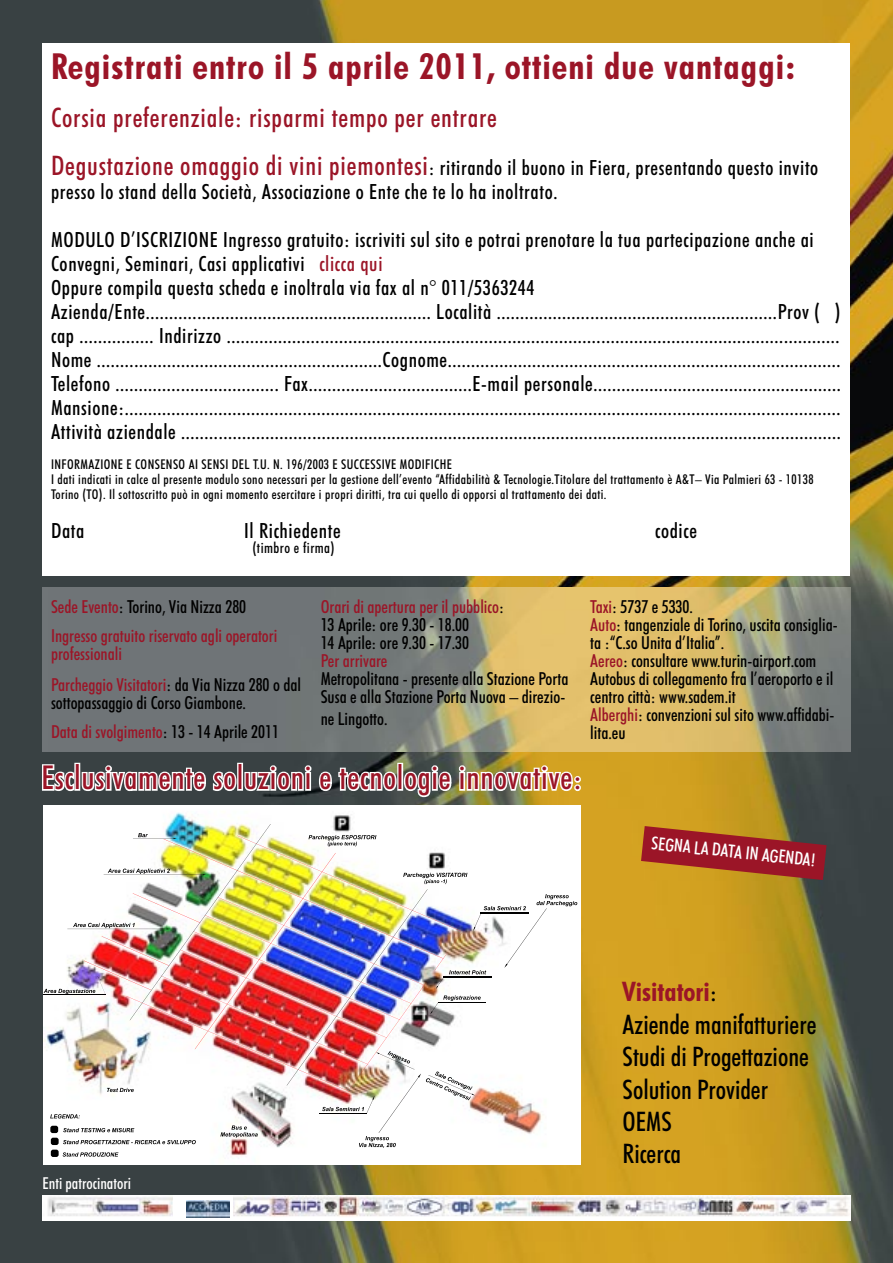
<style>
.page{position:relative;width:893px;height:1263px;background:#fff}
.page>*{position:absolute;margin:0;border:0;box-sizing:border-box;transform-origin:0 0}
.t1{font:700 condensed 36px "Futura BT";letter-spacing:.03em;color:#9b1527}
.t2{font:500 condensed 33px "Futura BT";letter-spacing:.025em;color:#9b1527}
.t3{font:500 condensed 27px "Futura BT";color:#000}
.t4{font:500 condensed 27px "Futura BT";letter-spacing:.03em;color:#9b1527}
.t5{font:700 condensed 27px "Futura BT";color:#9b1527}
.t6{font:500 condensed 21px/24px "Futura BT";letter-spacing:.03em;color:#000}
.t7{font:500 condensed 18px/18px "Futura BT";color:#000}
.t8{font:500 condensed 18px/18px "Futura BT";color:#9b1527}
.t9{font:500 condensed 18px "Futura BT";color:#fff}
.t10{font:500 condensed 16.5px "Futura BT";color:#fff}
.t11{font:500 condensed 15px "Futura BT";letter-spacing:.03em;color:#000}
.t12{font:500 condensed 13.5px/15px "Futura BT";letter-spacing:.03em;color:#000}
.s1{font-size:27px;color:#9b1527}
.s2{color:#9b1527}
.s3{color:#000}
.s4{font-weight:500;color:#000}
</style>
<div class="page">
<img style="left:0;top:0;width:893px;height:1263px">
<div style="left:171px;top:1195px;width:63px;height:25px;background:#fff"></div>
<div style="left:43px;top:43px;width:807px;height:532px;background:#fff"></div>
<img style="left:43px;top:806px;width:538px;height:358px">
<img style="left:350px;top:933px;width:112px;height:155px">
<img style="left:271px;top:835px;width:190px;height:96px">
<img style="left:271px;top:950px;width:16px;height:26px">
<img style="left:126px;top:996px;width:224px;height:96px">
<img style="left:102px;top:936px;width:28px;height:24px">
<img style="left:84px;top:960px;width:46px;height:30px">
<img style="left:130px;top:824px;width:141px;height:196px">
<img style="left:287px;top:889px;width:141px;height:196px">
<img style="left:365px;top:1136px;width:24px;height:5px">
<img style="left:545px;top:894px;width:23px;height:5px">
<img style="left:220px;top:1125px;width:27px;height:11px">
<img style="left:107px;top:1088px;width:27px;height:4px">
<img style="left:308px;top:835px;width:23px;height:5px">
<img style="left:328px;top:842px;width:23px;height:4px">
<img style="left:403px;top:873px;width:23px;height:5px">
<img style="left:50px;top:1114px;width:30px;height:4px">
<img style="left:63px;top:1128px;width:28px;height:4px">
<img style="left:63px;top:1140px;width:25px;height:4px">
<img style="left:176px;top:1140px;width:20px;height:4px">
<img style="left:63px;top:1152px;width:25px;height:4px">
<svg style="left:50px;top:1126px;width:9px;height:31px"></svg>
<img style="left:44px;top:989px;width:25px;height:5px">
<img style="left:98px;top:976px;width:7px;height:18px">
<img style="left:43px;top:994px;width:63px;height:1px">
<img style="left:443px;top:995px;width:23px;height:6px">
<svg style="left:430px;top:1002px;width:9px;height:12px"></svg>
<img style="left:438px;top:1002px;width:47px;height:1px">
<img style="left:449px;top:970px;width:30px;height:4px">
<svg style="left:436px;top:977px;width:8px;height:12px"></svg>
<img style="left:444px;top:977px;width:47px;height:1px">
<img style="left:484px;top:906px;width:20px;height:4px">
<img style="left:473px;top:913px;width:8px;height:18px">
<img style="left:481px;top:913px;width:23px;height:1px">
<img style="left:108px;top:868px;width:25px;height:5px">
<img style="left:104px;top:874px;width:102px;height:1px">
<img style="left:73px;top:923px;width:25px;height:4px">
<img style="left:67px;top:928px;width:103px;height:1px">
<svg style="left:138px;top:833px;width:10px;height:4px"></svg>
<img style="left:133px;top:838px;width:44px;height:1px">
<img style="left:322px;top:1107px;width:20px;height:4px">
<img style="left:366px;top:1095px;width:9px;height:19px">
<img style="left:319px;top:1113px;width:48px;height:1px">
<img style="left:435px;top:1071px;width:24px;height:4px">
<img style="left:426px;top:1078px;width:2px;height:15px">
<img style="left:428px;top:1075px;width:47px;height:20px">
<img style="left:388px;top:1051px;width:22px;height:1px">
<img style="left:376px;top:1052px;width:39px;height:17px">
<img style="left:379px;top:1073px;width:42px;height:60px">
<img style="left:504px;top:908px;width:43px;height:60px">
<svg style="left:641px;top:826px;width:185px;height:54px;background:#a13f27"></svg>
<svg style="left:40px;top:763px;width:265px;height:53px"></svg>
<div style="left:305px;top:772px;width:6px;height:19px;border:3px solid #fff"></div>
<div style="left:305px;top:765px;width:6px;height:7px;border:3px solid #fff;border-radius:50%"></div>
<div style="left:397px;top:763px;width:6px;height:28px;border:3px solid #fff"></div>
<div style="left:431px;top:765px;width:7px;height:7px;border:3px solid #fff;border-radius:50%"></div>
<svg style="left:317px;top:766px;width:136px;height:33px"></svg>
<div style="left:459px;top:772px;width:6px;height:19px;border:3px solid #fff"></div>
<div style="left:459px;top:765px;width:7px;height:7px;border:3px solid #fff;border-radius:50%"></div>
<div style="left:541px;top:765px;width:7px;height:7px;border:3px solid #fff;border-radius:50%"></div>
<svg style="left:465px;top:766px;width:109px;height:50px"></svg>
<div style="left:574px;top:784px;width:7px;height:7px;border:3px solid #fff;border-radius:50%"></div>
<div style="left:574px;top:776px;width:7px;height:7px;border:3px solid #fff;border-radius:50%"></div>
<img style="left:43px;top:587px;width:807px;height:165px">
<img style="left:43px;top:1195px;width:129px;height:25px">
<svg style="left:186px;top:1200px;width:44px;height:18px"></svg>
<img style="left:187px;top:1200px;width:43px;height:17px">
<img style="left:234px;top:1195px;width:616px;height:25px">
<p class="t1" style="left:51px;top:44px;width:746px">Registrati entro il 5 aprile 2011, ottieni due vantaggi:</p>
<p class="t4" style="left:51px;top:101px;width:447px">Corsia preferenziale: risparmi tempo per entrare</p>
<p class="t6" style="left:51px;top:155px;width:769px"><span class="s1">Degustazione omaggio di vini piemontesi</span>: ritirando il buono in Fiera, presentando questo invito presso lo stand della Società, Associazione o Ente che te lo ha inoltrato.</p>
<p class="t6" style="left:51px;top:227px;width:764px">MODULO D’ISCRIZIONE Ingresso gratuito: iscriviti sul sito e potrai prenotare la tua partecipazione anche ai<br>Convegni, Seminari, Casi applicativi <span class="s2">clicca qui</span></p>
<p class="t6" style="left:51px;top:275px;width:485px">Oppure compila questa scheda e inoltrala via fax al n° 011/5363244</p>
<p class="t6" style="left:51px;top:299px;width:791px">Azienda/Ente............................................................. Località ............................................................Prov ( )</p>
<p class="t6" style="left:51px;top:323px;width:791px">cap ................ Indirizzo ...................................................................................................................................<br>Nome .............................................................Cognome....................................................................................</p>
<p class="t6" style="left:51px;top:371px;width:791px">Telefono ................................... Fax...................................E-mail personale.....................................................</p>
<p class="t6" style="left:51px;top:395px;width:791px">Mansione:.........................................................................................................................................................<br>Attività aziendale .............................................................................................................................................</p>
<p class="t12" style="left:51px;top:456px;width:403px">INFORMAZIONE E CONSENSO AI SENSI DEL T.U. N. 196/2003 E SUCCESSIVE MODIFICHE</p>
<p class="t12" style="left:51px;top:471px;width:764px">I dati indicati in calce al presente modulo sono necessari per la gestione dell’evento “Affidabilità &amp; Tecnologie.Titolare del trattamento è A&amp;T– Via Palmieri 63 - 10138<br>Torino (TO). Il sottoscritto può in ogni momento esercitare i propri diritti, tra cui quello di opporsi al trattamento dei dati.</p>
<p class="t6" style="left:51px;top:518px;width:35px">Data</p>
<p class="t6" style="left:244px;top:518px;width:98px">Il Richiedente</p>
<p class="t6" style="left:655px;top:518px;width:43px">codice</p>
<p class="t11" style="left:252px;top:538px;width:84px">(timbro e firma)</p>
<p class="t7" style="left:51px;top:598px;width:197px"><span class="s2">Sede Evento</span>: Torino, Via Nizza 280</p>
<p class="t8" style="left:51px;top:626px;width:228px">Ingresso gratuito riservato agli operatori professionali</p>
<p class="t7" style="left:51px;top:676px;width:252px"><span class="s2">Parcheggio Visitatori</span>: da Via Nizza 280 o dal sottopassaggio di Corso Giambone.</p>
<p class="t8" style="left:51px;top:722px;width:229px">Data di svolgimento<span class="s3">: 13 - 14 Aprile 2011</span></p>
<p class="t8" style="left:321px;top:598px;width:185px">Orari di apertura per il pubblico<span class="s3">:</span></p>
<p class="t7" style="left:321px;top:616px;width:150px">13 Aprile: ore 9.30 - 18.00</p>
<p class="t7" style="left:321px;top:634px;width:150px">14 Aprile: ore 9.30 - 17.30</p>
<p class="t8" style="left:321px;top:652px;width:68px">Per arrivare</p>
<p class="t7" style="left:321px;top:670px;width:249px">Metropolitana - presente alla Stazione Porta<br>Susa e alla Stazione Porta Nuova – direzio-</p>
<p class="t7" style="left:321px;top:709px;width:68px">ne Lingotto.</p>
<p class="t2" style="left:41px;top:757px;width:542px">Esclusivamente soluzioni e tecnologie innovative:</p>
<p class="t7" style="left:590px;top:598px;width:104px"><span class="s2">Taxi</span>: 5737 e 5330.</p>
<p class="t7" style="left:590px;top:616px;width:249px"><span class="s2">Auto</span>: tangenziale di Torino, uscita consiglia&shy;ta :“C.so Unita d’Italia”.</p>
<p class="t7" style="left:590px;top:652px;width:228px"><span class="s2">Aereo</span>: consultare www.turin-airport.com</p>
<p class="t7" style="left:590px;top:670px;width:244px">Autobus di collegamento fra l’aeroporto e il centro città: www.sadem.it</p>
<p class="t7" style="left:590px;top:706px;width:246px"><span class="s2">Alberghi</span>: convenzioni sul sito www.affidabi&shy;lita.eu</p>
<p class="t9" style="left:653px;top:832px;width:166px;rotate:6deg">SEGNA LA DATA IN AGENDA!</p>
<p class="t10" style="left:43px;top:1173px;width:90px">Enti patrocinatori</p>
<p class="t5" style="left:623px;top:975px;width:96px">Visitatori<span class="s4">:</span></p>
<p class="t3" style="left:623px;top:1008px;width:195px">Aziende manifatturiere</p>
<p class="t3" style="left:623px;top:1040px;width:188px">Studi di Progettazione</p>
<p class="t3" style="left:623px;top:1073px;width:147px">Solution Provider</p>
<p class="t3" style="left:623px;top:1105px;width:51px">OEMS</p>
<p class="t3" style="left:623px;top:1137px;width:60px">Ricerca</p>
</div>
